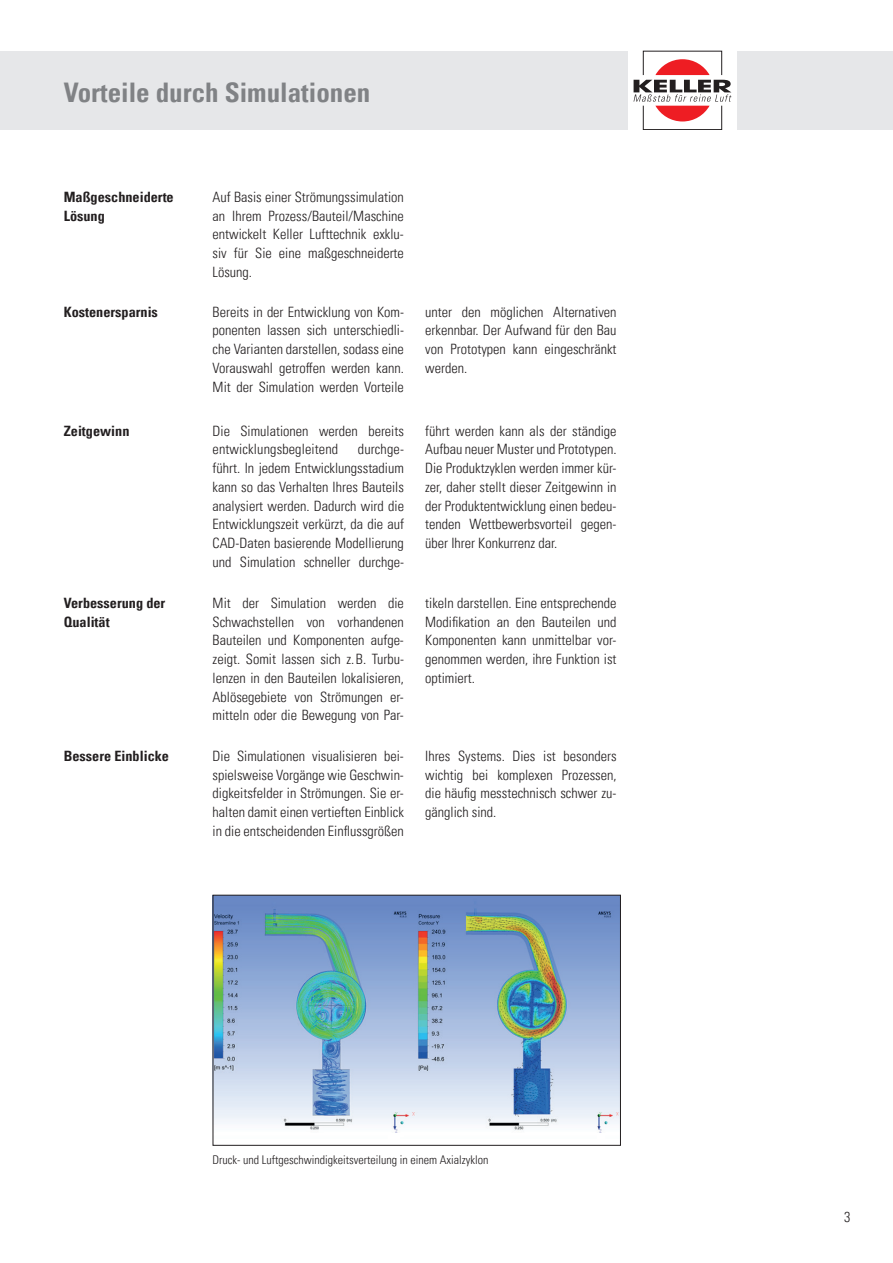
<style>
.page{position:relative;width:893px;height:1263px;background:#fff}
.page>*{position:absolute;margin:0;border:0;box-sizing:border-box;transform-origin:0 0}
.t1{font:700 condensed 27px "Univers LT Pro";color:#808285}
.t2{font:300 condensed 14.25px/18.8px "Univers LT Pro";color:#231f20;text-align:justify}
.t3{font:700 condensed 14.25px/18.8px "Univers LT Pro";color:#231f20}
.t4{font:300 condensed 12px "Univers LT Pro";color:#231f20}
</style>
<div class="page">
<div style="left:0;top:51px;width:893px;height:79px;background:#e6e7e9"></div>
<div style="left:628px;top:35px;width:109px;height:111px;background:#fff"></div>
<div style="left:643px;top:105px;width:79px;height:25px;border:1px solid #231f20"></div>
<svg style="left:633px;top:59px;width:98px;height:62px"></svg>
<img style="left:215px;top:897px;width:404px;height:236px">
<div style="left:213px;top:895px;width:408px;height:251px;border:1px solid #231f20"></div>
<h1 class="t1" style="left:64px;top:76px;width:308px">Vorteile durch Simulationen</h1>
<p class="t3" style="left:64px;top:187px;width:112px">Maßgeschneiderte<br>Lösung</p>
<p class="t2" style="left:213px;top:187px;width:193px">Auf Basis einer Strömungssimulation an Ihrem Prozess/Bauteil/Maschine entwickelt Keller Lufttechnik exklu&shy;siv für Sie eine maßgeschneiderte Lösung.</p>
<p class="t3" style="left:64px;top:302px;width:96px">Kostenersparnis</p>
<p class="t2" style="left:213px;top:301px;width:193px">Bereits in der Entwicklung von Kom&shy;ponenten lassen sich unterschiedli&shy;che Varianten darstellen, sodass eine Vorauswahl getroffen werden kann.<br>Mit der Simulation werden Vorteile</p>
<p class="t2" style="left:425px;top:301px;width:193px">unter den möglichen Alternativen erkennbar. Der Aufwand für den Bau von Prototypen kann eingeschränkt werden.</p>
<p class="t3" style="left:64px;top:421px;width:67px">Zeitgewinn</p>
<p class="t2" style="left:213px;top:420px;width:193px">Die Simulationen werden bereits entwicklungsbegleitend</p>
<p class="t2" style="left:213px;top:439px;width:193px;text-indent:145px">durchge&shy;führt. In jedem Entwicklungsstadium kann so das Verhalten Ihres Bauteils analysiert werden. Dadurch wird die Entwicklungszeit verkürzt, da die auf CAD-Daten basierende Modellierung und Simulation schneller durchge-</p>
<p class="t2" style="left:425px;top:420px;width:193px">führt werden kann als der ständige Aufbau neuer Muster und Prototypen.<br>Die Produktzyklen werden immer kür&shy;zer, daher stellt dieser Zeitgewinn in der Produktentwicklung einen bedeu&shy;tenden Wettbewerbsvorteil gegen&shy;über Ihrer Konkurrenz dar.</p>
<p class="t3" style="left:64px;top:593px;width:103px">Verbesserung der<br>Qualität</p>
<p class="t2" style="left:213px;top:593px;width:193px">Mit der Simulation werden die Schwachstellen von vorhandenen Bauteilen und Komponenten aufge&shy;zeigt. Somit lassen sich z.B. Turbu&shy;lenzen in den Bauteilen lokalisieren, Ablösegebiete von Strömungen er&shy;mitteln oder die Bewegung von Par-</p>
<p class="t2" style="left:425px;top:593px;width:193px">tikeln darstellen. Eine entsprechende Modifikation an den Bauteilen und Komponenten kann unmittelbar vor&shy;genommen werden, ihre Funktion ist optimiert.</p>
<p class="t3" style="left:64px;top:746px;width:107px">Bessere Einblicke</p>
<p class="t2" style="left:213px;top:746px;width:193px">Die Simulationen visualisieren bei&shy;spielsweise Vorgänge wie Geschwin&shy;digkeitsfelder in Strömungen. Sie er&shy;halten damit einen vertieften Einblick in die entscheidenden Einflussgrößen</p>
<p class="t2" style="left:425px;top:746px;width:193px">Ihres Systems. Dies ist besonders wichtig bei komplexen Prozessen, die häufig messtechnisch schwer zu&shy;gänglich sind.</p>
<p class="t4" style="left:213px;top:1152px;width:277px">Druck- und Luftgeschwindigkeitsverteilung in einem Axialzyklon</p>
<p class="t2" style="left:844px;top:1207px;width:8px">3</p>
</div>
